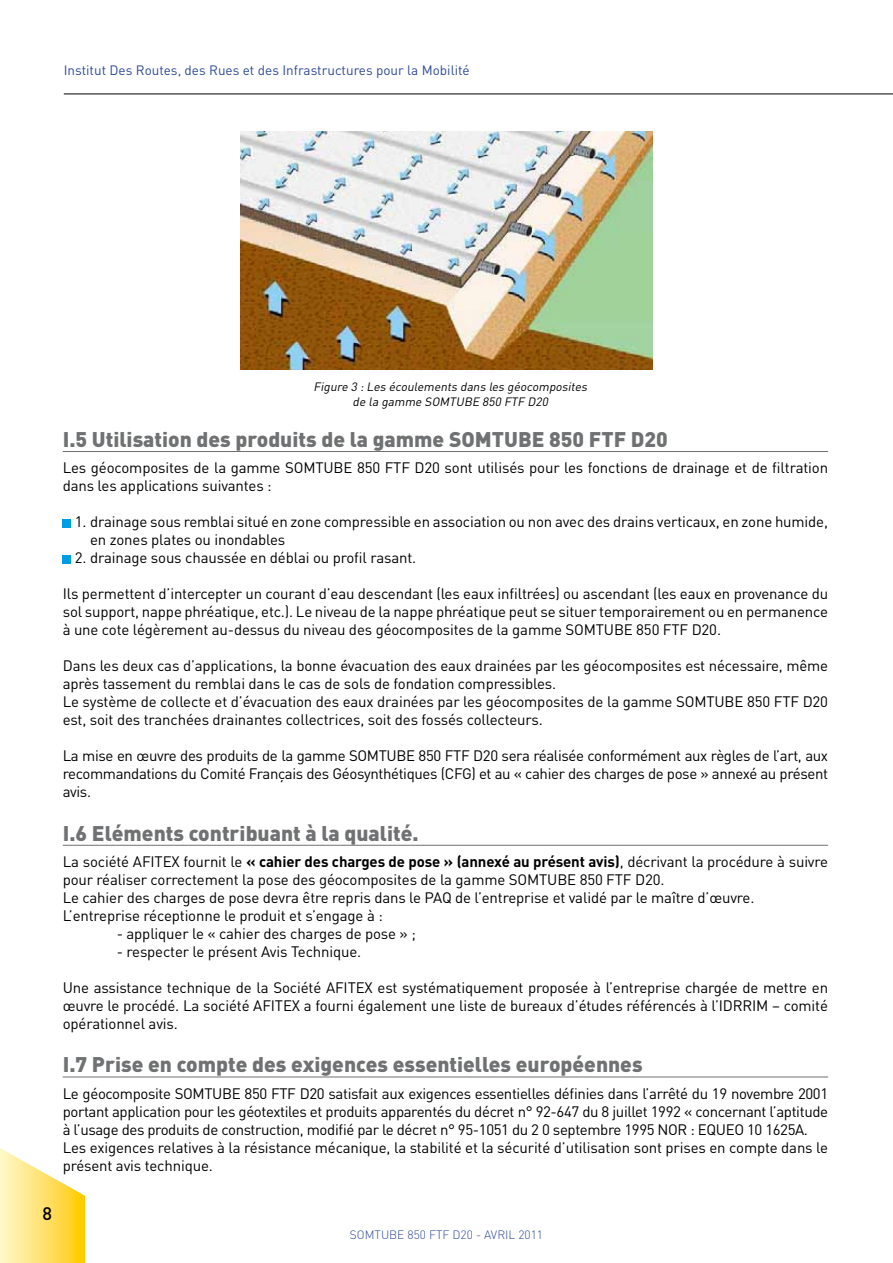
<style>
.page{position:relative;width:893px;height:1263px;background:#fff}
.page>*{position:absolute;margin:0;border:0;box-sizing:border-box;transform-origin:0 0}
.t1{font:900 21px "DIN";color:#707172}
.t2{font:500 18px "DIN";color:#000}
.t3{font:15px/18px "DIN";letter-spacing:-.01em;color:#000}
.t4{font:13.5px "DIN";color:#2f4a97}
.t5{font:italic 12px/14.4px "DIN";color:#000;text-align:center}
.t6{font:300 12px "DIN";color:#2f4a97}
.s1{font-weight:700}
</style>
<div class="page">
<img style="left:241px;top:131px;width:411px;height:239px">
<svg style="left:0;top:1148px;width:85px;height:115px"></svg>
<hr style="left:64px;top:94px;width:829px;height:1px;background:#000">
<hr style="left:63px;top:451px;width:765px;height:1px;background:#707172">
<hr style="left:63px;top:845px;width:765px;height:1px;background:#707172">
<hr style="left:63px;top:1076px;width:765px;height:1px;background:#707172">
<div style="left:63px;top:519px;width:8px;height:8px;background:#009ee0"></div>
<div style="left:63px;top:555px;width:8px;height:8px;background:#009ee0"></div>
<p class="t4" style="left:64px;top:61px;width:407px">Institut Des Routes, des Rues et des Infrastructures pour la Mobilité</p>
<p class="t5" style="left:314px;top:379px;width:278px">Figure 3 :Les écoulements dans les géocomposites de la gamme SOMTUBE 850 FTF D20</p>
<h1 class="t1" style="left:63px;top:425px;width:607px">I.5 Utilisation des produits de la gamme SOMTUBE 850 FTF D20</h1>
<p class="t3" style="left:63px;top:459px;width:767px">Les géocomposites de la gamme SOMTUBE 850 FTF D20 sont utilisés pour les fonctions de drainage et de filtration dans les applications suivantes :</p>
<p class="t3" style="left:90px;top:513px;width:739px;text-indent:-15px">1. drainage sous remblai situé en zone compressible en association ou non avec des drains verticaux, en zone humide, en zones plates ou inondables</p>
<p class="t3" style="left:75px;top:549px;width:343px">2. drainage sous chaussée en déblai ou profil rasant.</p>
<p class="t3" style="left:63px;top:585px;width:767px;text-align:justify">Ils permettent d’intercepter un courant d’eau descendant (les eaux infiltrées) ou ascendant (les eaux en provenance du sol support, nappe phréatique, etc.). Le niveau de la nappe phréatique peut se situer temporairement ou en permanence à une cote légèrement au-dessus du niveau des géocomposites de la gamme SOMTUBE 850 FTF D20.</p>
<p class="t3" style="left:63px;top:657px;width:767px">Dans les deux cas d’applications, la bonne évacuation des eaux drainées par les géocomposites est nécessaire, même après tassement du remblai dans le cas de sols de fondation compressibles.<br>Le système de collecte et d’évacuation des eaux drainées par les géocomposites de la gamme SOMTUBE 850 FTF D20 est, soit des tranchées drainantes collectrices, soit des fossés collecteurs.</p>
<p class="t3" style="left:63px;top:747px;width:767px;text-align:justify">La mise en œuvre des produits de la gamme SOMTUBE 850 FTF D20 sera réalisée conformément aux règles de l’art, aux recommandations du Comité Français des Géosynthétiques (CFG) et au « cahier des charges de pose » annexé au présent avis.</p>
<h1 class="t1" style="left:63px;top:819px;width:357px">I.6 Eléments contribuant à la qualité.</h1>
<p class="t3" style="left:63px;top:852px;width:767px">La société AFITEX fournit le <span class="s1">« cahier des charges de pose » (annexé au présent avis)</span>, décrivant la procédure à suivre pour réaliser correctement la pose des géocomposites de la gamme SOMTUBE 850 FTF D20.<br>Le cahier des charges de pose devra être repris dans le PAQ de l’entreprise et validé par le maître d’œuvre.<br>L’entreprise réceptionne le produit et s’engage à :</p>
<p class="t3" style="left:117px;top:924px;width:301px">- appliquer le « cahier des charges de pose » ;</p>
<p class="t3" style="left:117px;top:942px;width:246px">- respecter le présent Avis Technique.</p>
<p class="t3" style="left:63px;top:978px;width:767px;text-align:justify">Une assistance technique de la Société AFITEX est systématiquement proposée à l’entreprise chargée de mettre en œuvre le procédé. La société AFITEX a fourni également une liste de bureaux d’études référencés à l’IDRRIM – comité opérationnel avis.</p>
<h1 class="t1" style="left:63px;top:1051px;width:581px">I.7 Prise en compte des exigences essentielles européennes</h1>
<p class="t3" style="left:63px;top:1084px;width:767px">Le géocomposite SOMTUBE 850 FTF D20 satisfait aux exigences essentielles définies dans l’arrêté du 19 novembre 2001 portant application pour les géotextiles et produits apparentés du décret n° 92-647 du 8 juillet 1992 « concernant l’aptitude à l’usage des produits de construction, modifié par le décret n° 95-1051 du 2 0 septembre 1995 NOR : EQUEO 10 1625A.<br>Les exigences relatives à la résistance mécanique, la stabilité et la sécurité d’utilisation sont prises en compte dans le présent avis technique.</p>
<p class="t2" style="left:43px;top:1201px;width:11px">8</p>
<p class="t6" style="left:350px;top:1228px;width:195px">SOMTUBE 850 FTF D20 - AVRIL 2011</p>
</div>
